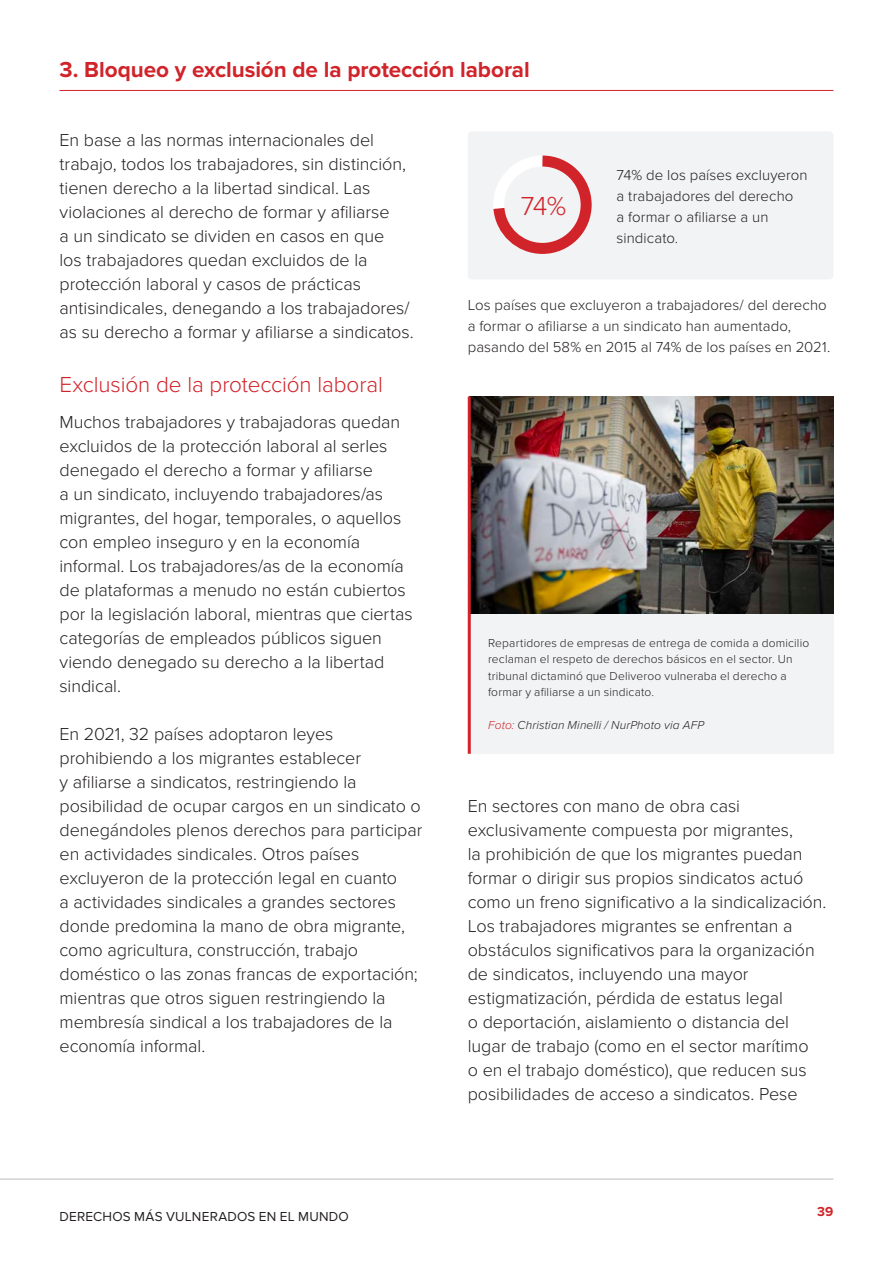
<style>
.page{position:relative;width:893px;height:1263px;background:#fff}
.page>*{position:absolute;margin:0;border:0;box-sizing:border-box;transform-origin:0 0}
.Body_Copy{font:300 27px "Proxima Nova";color:#d1232a}
.Header_1_Underline{font:700 22.5px "Proxima Nova";letter-spacing:-.005em;color:#d1232a}
.Header_2{font:300 22.5px "Proxima Nova";letter-spacing:-.005em;color:#d1232a}
.Body_Copy_Large{font:300 18px/24px "Proxima Nova";letter-spacing:-.005em;color:#231f20}
.Body_Copy-2{font:300 15px/21px "Proxima Nova";letter-spacing:.005em;color:#231f20}
.Body_Copy-3{font:13.5px "Proxima Nova";letter-spacing:.015em;color:#231f20}
.Body_Copy-4{font:700 13.5px "Proxima Nova";color:#d1232a}
.References{font:300 12px/16.5px "Proxima Nova";letter-spacing:.015em;color:#231f20}
.References-2{font:italic 300 12px "Proxima Nova";letter-spacing:.01em;color:#231f20}
.s1{color:#d1232a}
</style>
<div class="page">
<hr style="left:0;top:1179px;width:833px;height:1px;background:#bcbdc0">
<hr style="left:60px;top:90px;width:773px;height:1px;background:#d1232a">
<div style="left:468px;top:131px;width:365px;height:148px;background:#f2f3f4;border-radius:4px"></div>
<div style="left:470px;top:613px;width:363px;height:141px;background:#f2f3f4"></div>
<img style="left:471px;top:396px;width:362px;height:217px">
<hr style="left:468px;top:396px;width:3px;height:358px;background:#d1232a">
<svg style="left:493px;top:155px;width:99px;height:99px"></svg>
<p class="Header_1_Underline" style="left:60px;top:57px;width:472px">3. Bloqueo y exclusión de la protección laboral</p>
<p class="Body_Copy_Large" style="left:60px;top:128px;width:356px">En base a las normas internacionales del trabajo, todos los trabajadores, sin distinción, tienen derecho a la libertad sindical. Las violaciones al derecho de formar y afiliarse<br>a un sindicato se dividen en casos en que<br>los trabajadores quedan excluidos de la protección laboral y casos de prácticas antisindicales, denegando a los trabajadores/ as su derecho a formar y afiliarse a sindicatos.</p>
<p class="Header_2" style="left:60px;top:371px;width:325px">Exclusión de la protección laboral</p>
<p class="Body_Copy_Large" style="left:60px;top:411px;width:355px">Muchos trabajadores y trabajadoras quedan excluidos de la protección laboral al serles denegado el derecho a formar y afiliarse<br>a un sindicato, incluyendo trabajadores/as migrantes, del hogar, temporales, o aquellos con empleo inseguro y en la economía informal. Los trabajadores/as de la economía de plataformas a menudo no están cubiertos por la legislación laboral, mientras que ciertas categorías de empleados públicos siguen viendo denegado su derecho a la libertad sindical.</p>
<p class="Body_Copy_Large" style="left:60px;top:723px;width:364px">En 2021, 32 países adoptaron leyes prohibiendo a los migrantes establecer<br>y afiliarse a sindicatos, restringiendo la posibilidad de ocupar cargos en un sindicato o denegándoles plenos derechos para participar en actividades sindicales. Otros países excluyeron de la protección legal en cuanto<br>a actividades sindicales a grandes sectores donde predomina la mano de obra migrante, como agricultura, construcción, trabajo doméstico o las zonas francas de exportación; mientras que otros siguen restringiendo la membresía sindical a los trabajadores de la economía informal.</p>
<p class="Body_Copy" style="left:521px;top:191px;width:47px">74%</p>
<p class="Body_Copy-2" style="left:617px;top:165px;width:192px">74% de los países excluyeron a trabajadores del derecho<br>a formar o afiliarse a un sindicato.</p>
<p class="Body_Copy-2" style="left:468px;top:295px;width:364px">Los países que excluyeron a trabajadores/ del derecho a formar o afiliarse a un sindicato han aumentado, pasando del 58% en 2015 al 74% de los países en 2021.</p>
<p class="References" style="left:488px;top:634px;width:323px">Repartidores de empresas de entrega de comida a domicilio reclaman el respeto de derechos básicos en el sector. Un tribunal dictaminó que Deliveroo vulneraba el derecho a formar y afiliarse a un sindicato.</p>
<p class="References-2" style="left:488px;top:716px;width:218px"><span class="s1">Foto:</span> Christian Minelli / NurPhoto via AFP</p>
<p class="Body_Copy_Large" style="left:468px;top:794px;width:360px">En sectores con mano de obra casi exclusivamente compuesta por migrantes,<br>la prohibición de que los migrantes puedan formar o dirigir sus propios sindicatos actuó como un freno significativo a la sindicalización.<br>Los trabajadores migrantes se enfrentan a obstáculos significativos para la organización de sindicatos, incluyendo una mayor estigmatización, pérdida de estatus legal<br>o deportación, aislamiento o distancia del lugar de trabajo (como en el sector marítimo<br>o en el trabajo doméstico), que reducen sus posibilidades de acceso a sindicatos. Pese</p>
<p class="Body_Copy-3" style="left:60px;top:1208px;width:291px">DERECHOS MÁS VULNERADOS EN EL MUNDO</p>
<p class="Body_Copy-4" style="left:817px;top:1204px;width:18px">39</p>
</div>
